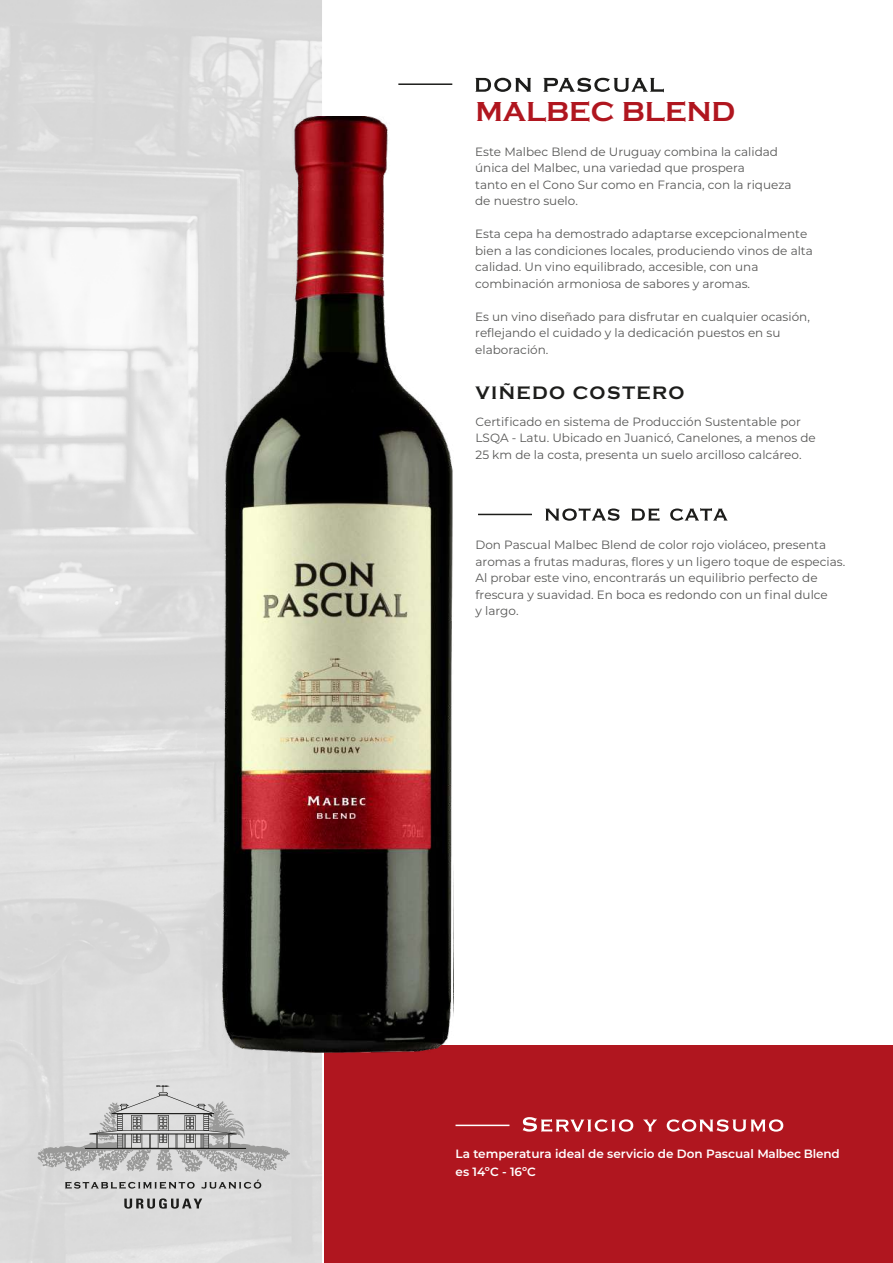
<style>
.page{position:relative;width:893px;height:1263px;background:#fff}
.page>*{position:absolute;margin:0;border:0;box-sizing:border-box;transform-origin:0 0}
.t1{font:700 28.5px "Copperplate";color:#b0161f}
.t2{font:700 18.75px "Copperplate";letter-spacing:.075em;color:#1d1d1b}
.t3{font:12px/16.5px "Montserrat";color:#575756}
.t4{font:600 12px/18px "Montserrat";color:#fff}
</style>
<div class="page">
<img style="left:0;top:0;width:728px;height:1263px">
<div style="left:324px;top:1045px;width:569px;height:218px;background:#b0161f"></div>
<div style="left:460px;top:850px;width:402px;height:173px;background:#fff"></div>
<svg style="left:523px;top:1117px;width:110px;height:15px"></svg>
<svg style="left:643px;top:1119px;width:14px;height:12px"></svg>
<svg style="left:667px;top:1119px;width:116px;height:12px"></svg>
<hr style="left:456px;top:1124px;width:53px;height:2px;background:#fff">
<svg style="left:475px;top:78px;width:56px;height:14px"></svg>
<svg style="left:543px;top:78px;width:121px;height:14px"></svg>
<hr style="left:398px;top:83px;width:54px;height:2px;background:#1d1d1b">
<svg style="left:545px;top:508px;width:75px;height:13px"></svg>
<svg style="left:631px;top:508px;width:28px;height:13px"></svg>
<svg style="left:670px;top:508px;width:57px;height:13px"></svg>
<hr style="left:478px;top:514px;width:54px;height:1px;background:#1d1d1b">
<svg style="left:37px;top:1085px;width:253px;height:87px;background:#c4c4c3"></svg>
<svg style="left:65px;top:1182px;width:130px;height:7px"></svg>
<svg style="left:201px;top:1180px;width:60px;height:8px"></svg>
<svg style="left:124px;top:1198px;width:78px;height:10px"></svg>
<img style="left:222px;top:116px;width:231px;height:937px">
<h1 class="t1" style="left:475px;top:94px;width:262px">MALBEC BLEND</h1>
<p class="t3" style="left:475px;top:143px;width:318px">Este Malbec Blend de Uruguay combina la calidad única del Malbec, una variedad que prospera<br>tanto en el Cono Sur como en Francia, con la riqueza de nuestro suelo.</p>
<p class="t3" style="left:475px;top:225px;width:339px">Esta cepa ha demostrado adaptarse excepcionalmente bien a las condiciones locales, produciendo vinos de alta calidad. Un vino equilibrado, accesible, con una combinación armoniosa de sabores y aromas.</p>
<p class="t3" style="left:475px;top:308px;width:336px">Es un vino diseñado para disfrutar en cualquier ocasión, reflejando el cuidado y la dedicación puestos en su elaboración.</p>
<h2 class="t2" style="left:475px;top:381px;width:210px">VIÑEDO COSTERO</h2>
<p class="t3" style="left:476px;top:413px;width:342px">Certificado en sistema de Producción Sustentable por<br>LSQA - Latu. Ubicado en Juanicó, Canelones, a menos de<br>25 km de la costa, presenta un suelo arcilloso calcáreo.</p>
<p class="t3" style="left:476px;top:536px;width:371px">Don Pascual Malbec Blend de color rojo violáceo, presenta aromas a frutas maduras, flores y un ligero toque de especias.<br>Al probar este vino, encontrarás un equilibrio perfecto de frescura y suavidad. En boca es redondo con un final dulce<br>y largo.</p>
<p class="t4" style="left:456px;top:1144px;width:386px">La temperatura ideal de servicio de Don Pascual Malbec Blend es 14ºC - 16ºC</p>
</div>
